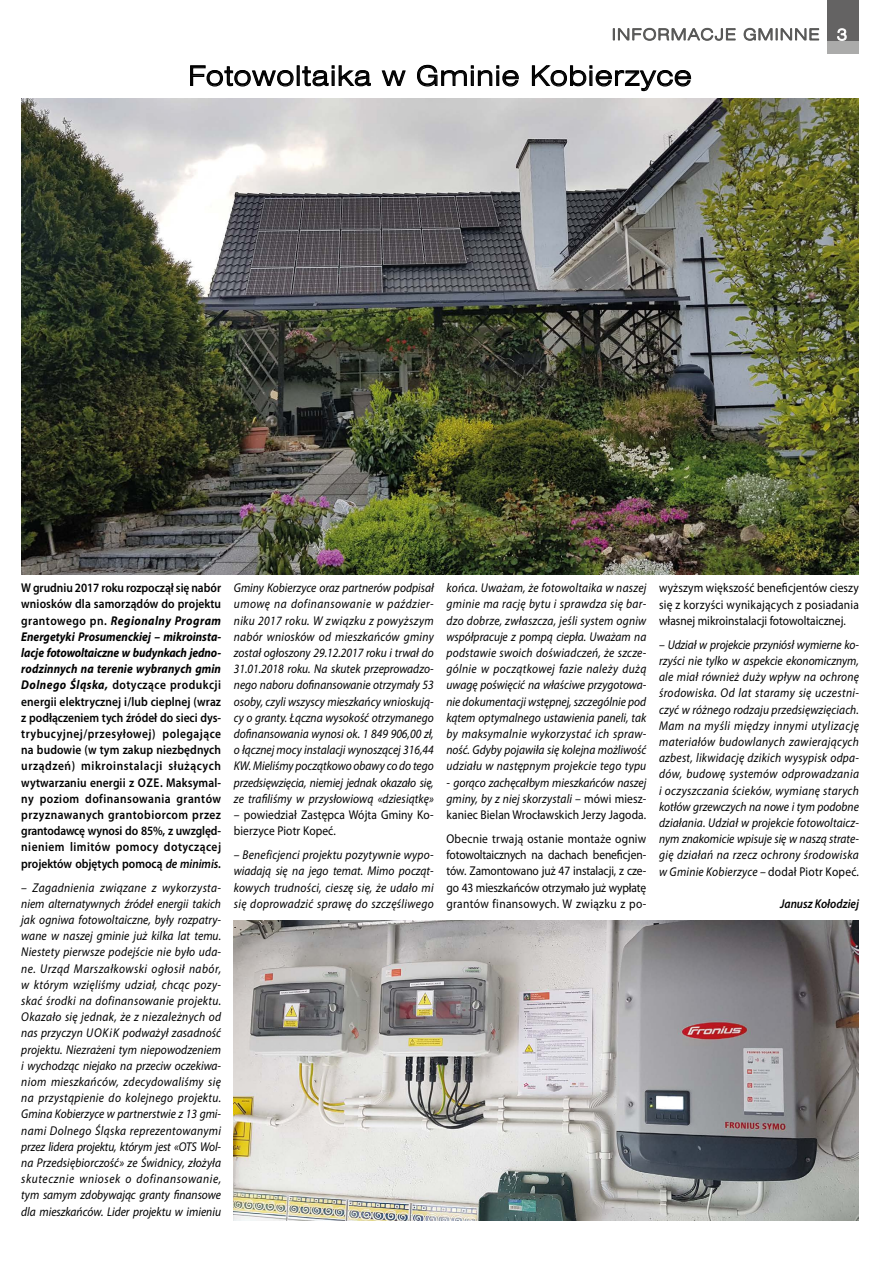
<style>
.page{position:relative;width:893px;height:1263px;background:#fff}
.page>*{position:absolute;margin:0;border:0;box-sizing:border-box;transform-origin:0 0}
.t1{font:27px "Swis 721 Lt Ex EU";letter-spacing:.04em;color:#000}
.t2{font:italic 12.75px/16.2px "Myriad Pro";letter-spacing:.01em;color:#000;text-align:justify;scale:.9 1}
.t3{font:600 12.75px/16.2px "Myriad Pro";letter-spacing:.015em;color:#000;text-align:justify;scale:.9 1}
.t4{font:12.75px/16.2px "Myriad Pro";letter-spacing:.01em;color:#000;text-align:justify;scale:.9 1}
.t5{font:italic 600 12.75px "Myriad Pro";color:#000;scale:.9 1}
.s1{font-weight:700;font-style:italic}
.s2{font-style:italic}
.s3{font-style:normal}
</style>
<div class="page">
<svg style="left:190px;top:65px;width:104px;height:22px"></svg>
<div style="left:297px;top:65px;width:3px;height:21px;border:1px solid #000"></div>
<svg style="left:302px;top:65px;width:69px;height:22px"></svg>
<svg style="left:381px;top:70px;width:25px;height:16px"></svg>
<svg style="left:417px;top:64px;width:102px;height:23px"></svg>
<svg style="left:531px;top:65px;width:161px;height:27px"></svg>
<img style="left:21px;top:98px;width:838px;height:476px">
<img style="left:234px;top:921px;width:625px;height:299px">
<div style="left:827px;top:40px;width:32px;height:13px;background:#ababaa"></div>
<div style="left:827px;top:0;width:32px;height:40px;background:#646363"></div>
<svg style="left:837px;top:28px;width:10px;height:13px"></svg>
<svg style="left:613px;top:27px;width:123px;height:14px"></svg>
<svg style="left:743px;top:27px;width:76px;height:14px"></svg>
<h1 class="t1" style="left:188px;top:60px;width:505px">Fotowoltaika w Gminie Kobierzyce</h1>
<p class="t3" style="left:21px;top:579px;width:224px">W grudniu 2017 roku rozpoczął się nabór wniosków dla samorządów do projektu grantowego pn. <span class="s1">Regionalny Program Energetyki Prosumenckiej – mikroinsta&shy;lacje fotowoltaiczne w budynkach jedno&shy;rodzinnych na terenie wybranych gmin Dolnego Śląska,</span> dotyczące produkcji energii elektrycznej i/lub cieplnej (wraz z podłączeniem tych źródeł do sieci dys&shy;trybucyjnej/przesyłowej) polegające na budowie (w tym zakup niezbędnych urządzeń) mikroinstalacji służących wytwarzaniu energii z OZE. Maksymal&shy;ny poziom dofinansowania grantów przyznawanych grantobiorcom przez grantodawcę wynosi do 85%, z uwzględ&shy;nieniem limitów pomocy dotyczącej projektów objętych pomocą <span class="s2">de minimis.</span></p>
<p class="t2" style="left:21px;top:879px;width:224px">– Zagadnienia związane z wykorzysta&shy;niem alternatywnych źródeł energii takich jak ogniwa fotowoltaiczne, były rozpatry&shy;wane w naszej gminie już kilka lat temu.<br>Niestety pierwsze podejście nie było uda&shy;ne. Urząd Marszałkowski ogłosił nabór, w którym wzięliśmy udział, chcąc pozy&shy;skać środki na dofinansowanie projektu.<br>Okazało się jednak, że z niezależnych od nas przyczyn UOKiK podważył zasadność projektu. Niezrażeni tym niepowodzeniem i wychodząc niejako na przeciw oczekiwa&shy;niom mieszkańców, zdecydowaliśmy się na przystąpienie do kolejnego projektu.<br>Gmina Kobierzyce w partnerstwie z 13 gmi&shy;nami Dolnego Śląska reprezentowanymi przez lidera projektu, którym jest «OTS Wol&shy;na Przedsiębiorczość» ze Świdnicy, złożyła skutecznie wniosek o dofinansowanie, tym samym zdobywając granty finansowe dla mieszkańców. Lider projektu w imieniu</p>
<p class="t2" style="left:234px;top:580px;width:224px">Gminy Kobierzyce oraz partnerów podpisał umowę na dofinansowanie w paździer&shy;niku 2017 roku. W związku z powyższym nabór wniosków od mieszkańców gminy został ogłoszony 29.12.2017 roku i trwał do 31.01.2018 roku. Na skutek przeprowadzo&shy;nego naboru dofinansowanie otrzymały 53 osoby, czyli wszyscy mieszkańcy wnioskują&shy;cy o granty. Łączna wysokość otrzymanego dofinansowania wynosi ok. 1 849 906,00 zł, o łącznej mocy instalacji wynoszącej 316,44<br>KW. Mieliśmy początkowo obawy co do tego przedsięwzięcia, niemiej jednak okazało się, ze trafiliśmy w przysłowiową «dziesiątkę»</p>
<p class="t4" style="left:234px;top:806px;width:224px"><span class="s2">–</span> powiedział Zastępca Wójta Gminy Ko&shy;bierzyce Piotr Kopeć.</p>
<p class="t2" style="left:234px;top:846px;width:224px">– Beneficjenci projektu pozytywnie wypo&shy;wiadają się na jego temat. Mimo począt&shy;kowych trudności, cieszę się, że udało mi się doprowadzić sprawę do szczęśliwego</p>
<p class="t2" style="left:446px;top:580px;width:224px">końca. Uważam, że fotowoltaika w naszej gminie ma rację bytu i sprawdza się bar&shy;dzo dobrze, zwłaszcza, jeśli system ogniw współpracuje z pompą ciepła. Uważam na podstawie swoich doświadczeń, że szcze&shy;gólnie w początkowej fazie należy dużą uwagę poświęcić na właściwe przygotowa&shy;nie dokumentacji wstępnej, szczególnie pod kątem optymalnego ustawienia paneli, tak by maksymalnie wykorzystać ich spraw&shy;ność. Gdyby pojawiła się kolejna możliwość udziału w następnym projekcie tego typu</p>
<p class="t2" style="left:446px;top:774px;width:224px">- gorąco zachęcałbym mieszkańców naszej gminy, by z niej skorzystali – <span class="s3">mówi miesz&shy;kaniec Bielan Wrocławskich Jerzy Jagoda.</span></p>
<p class="t4" style="left:446px;top:830px;width:224px">Obecnie trwają ostanie montaże ogniw fotowoltaicznych na dachach beneficjen&shy;tów. Zamontowano już 47 instalacji, z cze&shy;go 43 mieszkańców otrzymało już wypłatę grantów finansowych. W związku z po-</p>
<p class="t4" style="left:659px;top:580px;width:224px">wyższym większość beneficjentów cieszy się z korzyści wynikających z posiadania własnej mikroinstalacji fotowoltaicznej.</p>
<p class="t2" style="left:659px;top:636px;width:224px">– Udział w projekcie przyniósł wymierne ko&shy;rzyści nie tylko w aspekcie ekonomicznym, ale miał również duży wpływ na ochronę środowiska. Od lat staramy się uczestni&shy;czyć w różnego rodzaju przedsięwzięciach.<br>Mam na myśli między innymi utylizację materiałów budowlanych zawierających azbest, likwidację dzikich wysypisk odpa&shy;dów, budowę systemów odprowadzania i oczyszczania ścieków, wymianę starych kotłów grzewczych na nowe i tym podobne działania. Udział w projekcie fotowoltaicz&shy;nym znakomicie wpisuje się w naszą strate&shy;gię działań na rzecz ochrony środowiska w Gminie Kobierzyce – <span class="s3">dodał Piotr Kopeć.</span></p>
<p class="t5" style="left:780px;top:896px;width:89px">Janusz Kołodziej</p>
</div>
